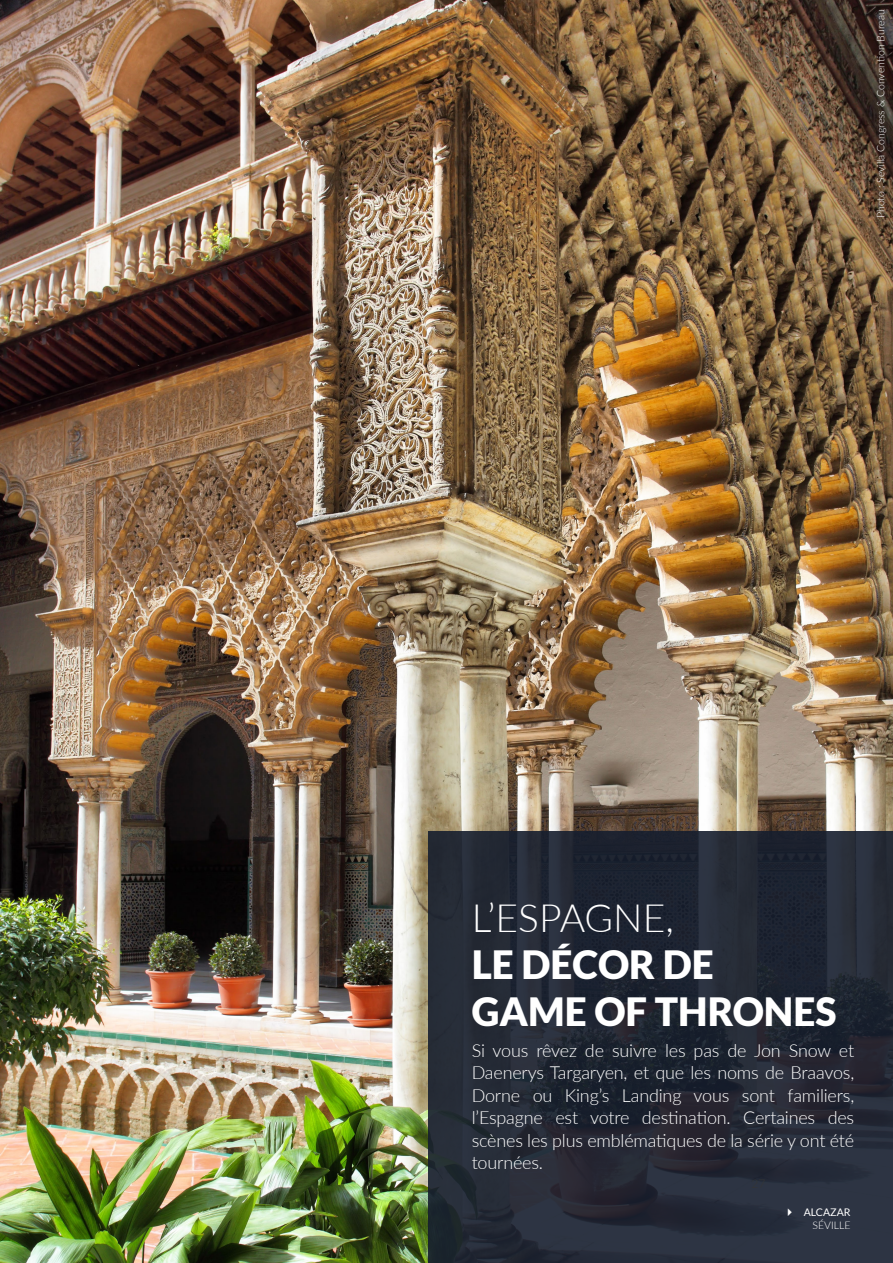
<style>
.page{position:relative;width:893px;height:1263px;background:#fff}
.page>*{position:absolute;margin:0;border:0;box-sizing:border-box;transform-origin:0 0}
.t1{font:900 39px/46.8px "Lato";color:#fff}
.Body{font:300 18px/22.5px "Lato";letter-spacing:-.01em;color:#fff;text-align:justify}
.PIE_ARRIBA{font:300 10.5px "Lato";color:#fff}
.t2{font:10.5px "Lato";color:#fff}
.SUBPIE_ARRIBA{font:300 10.5px "Lato";color:#fff}
.s1{font-weight:300}
</style>
<div class="page">
<img style="left:0;top:0;width:893px;height:1263px">
<svg style="left:428px;top:831px;width:465px;height:432px;background:#232935"></svg>
<svg style="left:788px;top:1208px;width:4px;height:8px"></svg>
<p class="PIE_ARRIBA" style="left:873px;top:218px;width:210px;rotate:-90deg">Photo : Sevilla Congress &amp; Convention Bureau</p>
<h1 class="t1" style="left:472px;top:893px;width:366px"><span class="s1">L’ESPAGNE,<br></span>LE DÉCOR DE<br>GAME OF THRONES</h1>
<p class="Body" style="left:472px;top:1038px;width:384px">Si vous rêvez de suivre les pas de Jon Snow et Daenerys Targaryen, et que les noms de Braavos, Dorne ou King’s Landing vous sont familiers, l’Espagne est votre destination. Certaines des scènes les plus emblématiques de la série y ont été tournées.</p>
<p class="t2" style="left:804px;top:1206px;width:48px">ALCAZAR</p>
<p class="SUBPIE_ARRIBA" style="left:813px;top:1218px;width:40px">SÉVILLE</p>
</div>
